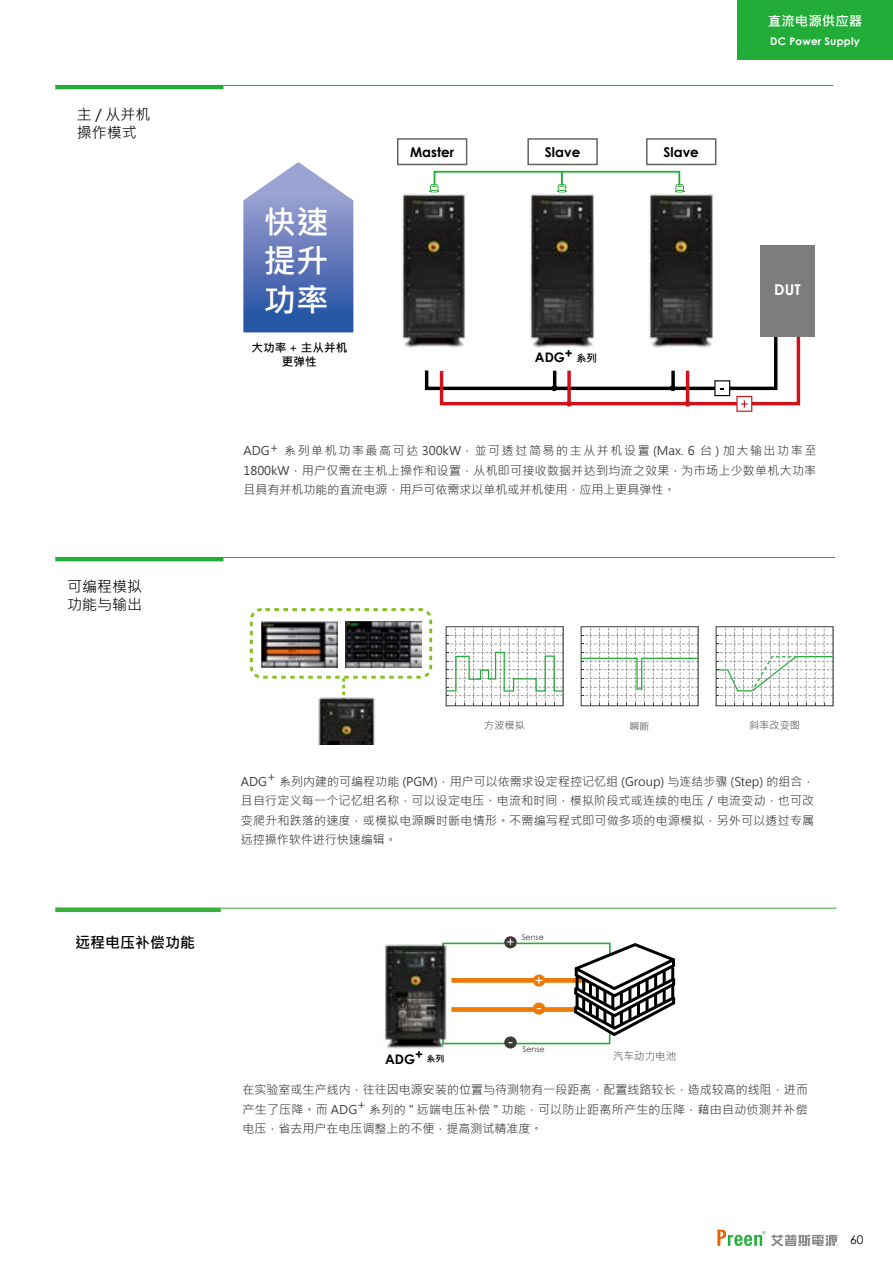
<style>
.page{position:relative;width:893px;height:1263px;background:#fff}
.page>*{position:absolute;margin:0;border:0;box-sizing:border-box;transform-origin:0 0}
.t1{font:700 32.55px/39.2px "Microsoft Jheng Hei";color:#fff;text-align:justify}
.t2{font:15px/18px "Microsoft Jheng Hei";color:#000}
.t3{font:700 15px "Microsoft Jheng Hei";color:#000}
.t4{font:700 15px "Century Gothic";color:#fff}
.t5{font:700 14.1px/28px "Microsoft Jheng Hei";color:#fff}
.t6{font:700 13.5px "Century Gothic";color:#000}
.t7{font:700 13.5px "Microsoft Jheng Hei";color:#fff}
.t8{font:700 13.2px "Century Gothic";color:#000}
.t9{font:700 12.9px "Microsoft Jheng Hei";color:#fff}
.t10{font:12px/19.5px "Microsoft Jheng Hei";letter-spacing:.01em;color:#3e3a39;text-align:justify}
.t11{font:12px "Century Gothic";color:#000}
.t12{font:700 11.7px/14px "Microsoft Jheng Hei";color:#000;text-align:center}
.t13{font:700 10.5px "Century Gothic";letter-spacing:.02em;color:#fff}
.t14{font:10.5px "Microsoft Jheng Hei";color:#595757}
.t15{font:10.2px "Microsoft Jheng Hei";color:#595757}
.t16{font:7.95px "Century Gothic";color:#3e3a39}
.s1{font-family:"Microsoft Jheng Hei";font-size:10.5px}
.s2{font-family:"Microsoft Jheng Hei";font-size:9px}
</style>
<div class="page">
<div style="left:737px;top:0;width:156px;height:60px;background:#22ac38"></div>
<svg style="left:55px;top:86px;width:168px;height:3px"></svg>
<hr style="left:55px;top:85px;width:778px;height:1px;background:#22ac38">
<svg style="left:243px;top:162px;width:110px;height:170px;background:#7489c2"></svg>
<svg style="left:429px;top:170px;width:255px;height:20px"></svg>
<div style="left:397px;top:138px;width:70px;height:27px;border:2px solid #656464"></div>
<div style="left:527px;top:138px;width:71px;height:27px;border:2px solid #656464"></div>
<div style="left:646px;top:138px;width:70px;height:27px;border:2px solid #656464"></div>
<div style="left:736px;top:396px;width:16px;height:16px;background:#fff;border:1px solid #d0121b"></div>
<svg style="left:424px;top:337px;width:377px;height:71px"></svg>
<div style="left:760px;top:245px;width:54px;height:92px;background:#7d7d7d"></div>
<img style="left:402px;top:190px;width:65px;height:159px">
<img style="left:529px;top:190px;width:67px;height:159px">
<img style="left:648px;top:190px;width:67px;height:159px">
<svg style="left:55px;top:558px;width:168px;height:3px"></svg>
<hr style="left:55px;top:557px;width:780px;height:1px;background:#22ac38">
<svg style="left:580px;top:627px;width:119px;height:79px"></svg>
<svg style="left:715px;top:627px;width:119px;height:79px"></svg>
<div style="left:716px;top:626px;width:117px;height:80px;border:1px solid #3e3a39"></div>
<svg style="left:445px;top:627px;width:119px;height:79px"></svg>
<img style="left:261px;top:622px;width:77px;height:45px">
<img style="left:346px;top:621px;width:76px;height:46px">
<div style="left:250px;top:608px;width:182px;height:71px;border:3px dashed #85c123;border-radius:10px"></div>
<svg style="left:342px;top:678px;width:3px;height:17px"></svg>
<img style="left:318px;top:697px;width:58px;height:47px">
<svg style="left:55px;top:909px;width:166px;height:3px"></svg>
<hr style="left:55px;top:908px;width:782px;height:1px;background:#3aae36">
<svg style="left:504px;top:1036px;width:13px;height:12px"></svg>
<svg style="left:504px;top:936px;width:13px;height:12px"></svg>
<img style="left:384px;top:944px;width:61px;height:104px">
<svg style="left:441px;top:941px;width:235px;height:104px"></svg>
<svg style="left:717px;top:1230px;width:48px;height:16px"></svg>
<svg style="left:771px;top:1235px;width:66px;height:11px"></svg>
<p class="t2" style="left:77px;top:105px;width:75px">主 / 从并机操作模式</p>
<p class="t2" style="left:67px;top:577px;width:76px">可编程模拟功能与输出</p>
<p class="t3" style="left:75px;top:933px;width:122px">远程电压补偿功能</p>
<h1 class="t1" style="left:264px;top:202px;width:67px">快速提升功率</h1>
<p class="t12" style="left:251px;top:341px;width:97px">大功率 + 主从并机更弹性</p>
<p class="t6" style="left:410px;top:141px;width:46px">Master</p>
<p class="t6" style="left:545px;top:141px;width:37px">Slave</p>
<p class="t6" style="left:664px;top:141px;width:37px">Slave</p>
<p class="t8" style="left:535px;top:347px;width:64px">ADG+ <span class="s1">系列</span></p>
<p class="t7" style="left:768px;top:13px;width:96px">直流电源供应器</p>
<p class="t13" style="left:770px;top:34px;width:91px">DC Power Supply</p>
<p class="t4" style="left:774px;top:278px;width:28px">DUT</p>
<p class="t10" style="left:243px;top:441px;width:574px">ADG+ 系列单机功率最高可达 300kW，並可透过简易的主从并机设置 (Max. 6 台 ) 加大输出功率至1800kW，用户仅需在主机上操作和设置，从机即可接收数据并达到均流之效果，为市场上少数单机大功率且具有并机功能的直流电源，用戶可依需求以单机或并机使用，应用上更具弹性。</p>
<p class="t15" style="left:484px;top:719px;width:42px">方波模拟</p>
<p class="t15" style="left:629px;top:720px;width:22px">瞬断</p>
<p class="t15" style="left:749px;top:718px;width:52px">斜率改变图</p>
<p class="t10" style="left:241px;top:771px;width:575px">ADG+ 系列内建的可编程功能 (PGM)，用户可以依需求设定程控记忆组 (Group) 与连结步骤 (Step) 的组合，且自行定义每一个记忆组名称，可以设定电压、电流和时间，模拟阶段式或连续的电压 / 电流变动，也可改变爬升和跌落的速度，或模拟电源瞬时断电情形。不需编写程式即可做多项的电源模拟，另外可以透过专属远控操作软件进行快速编辑。</p>
<p class="t9" style="left:506px;top:933px;width:11px">+</p>
<p class="t16" style="left:522px;top:931px;width:24px">Sense</p>
<p class="t5" style="left:534px;top:966px;width:12px">+ -</p>
<p class="t16" style="left:507px;top:1044px;width:39px"><sup>-</sup> Sense</p>
<p class="t8" style="left:385px;top:1049px;width:61px">ADG+ <span class="s2">系列</span></p>
<p class="t14" style="left:613px;top:1050px;width:64px">汽车动力电池</p>
<p class="t10" style="left:242px;top:1080px;width:567px">在实验室或生产线内，往往因电源安装的位置与待测物有一段距离，配置线路较长，造成较高的线阻，进而产生了压降。而 ADG+ 系列的 " 远端电压补偿 " 功能，可以防止距离所产生的压降，藉由自动侦测并补偿电压，省去用户在电压调整上的不便，提高测试精准度。</p>
<p class="t11" style="left:850px;top:1231px;width:15px">60</p>
</div>
